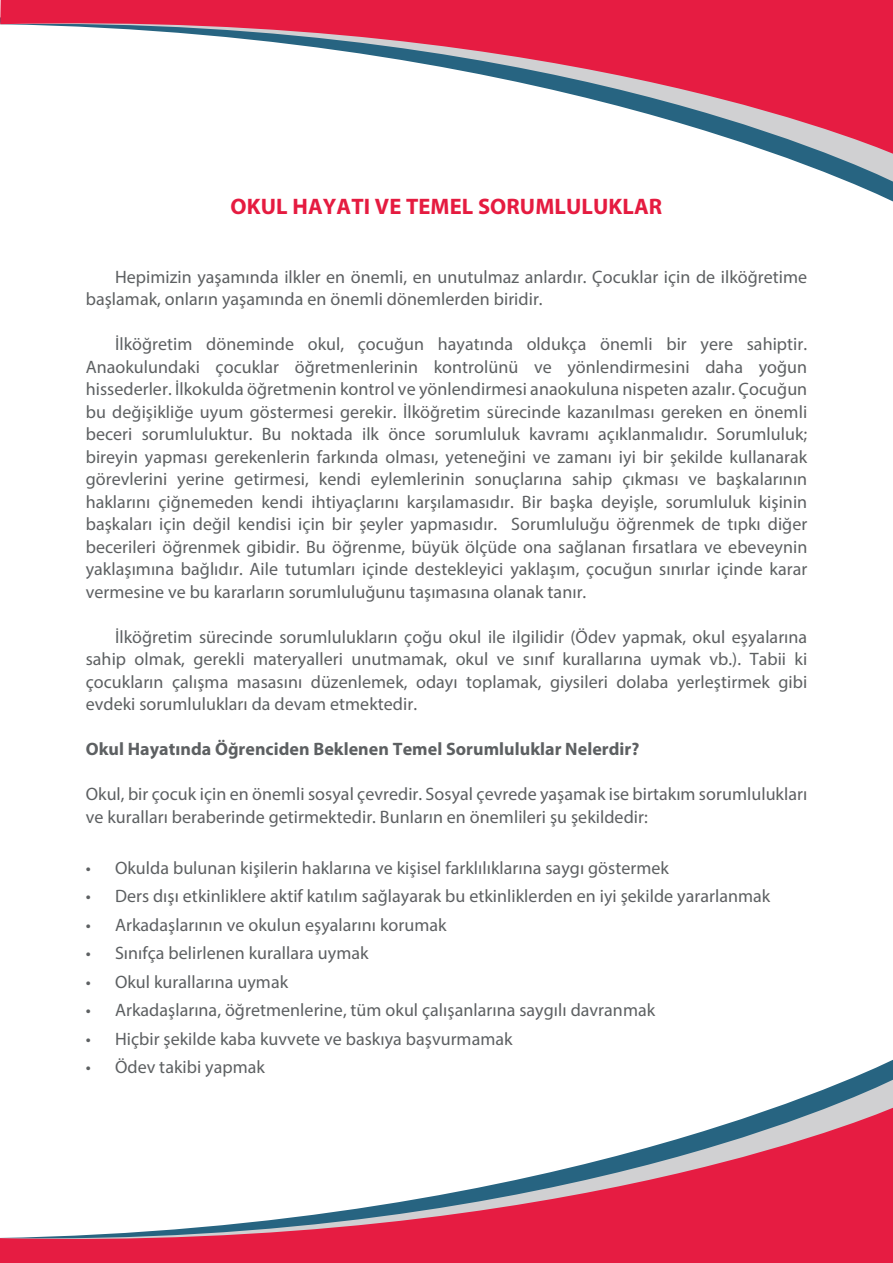
<style>
.page{position:relative;width:893px;height:1263px;background:#fff}
.page>*{position:absolute;margin:0;border:0;box-sizing:border-box;transform-origin:0 0}
.t1{font:700 22.5px "Myriad Pro";letter-spacing:.005em;color:#e51b40}
.t2{font:18px/22.5px "Myriad Pro";letter-spacing:.005em;color:#5d6062}
.t3{font:700 18px "Myriad Pro";letter-spacing:.005em;color:#5d6062}
</style>
<div class="page">
<svg style="left:784px;top:157px;width:109px;height:28px"></svg>
<svg style="left:0;top:0;width:893px;height:157px"></svg>
<svg style="left:782px;top:1076px;width:111px;height:29px"></svg>
<svg style="left:0;top:1105px;width:893px;height:158px"></svg>
<p class="t1" style="left:231px;top:192px;width:433px">OKUL HAYATI VE TEMEL SORUMLULUKLAR</p>
<p class="t2" style="left:86px;top:265px;width:723px;text-indent:29px">Hepimizin yaşamında ilkler en önemli, en unutulmaz anlardır. Çocuklar için de ilköğretime başlamak, onların yaşamında en önemli dönemlerden biridir.</p>
<p class="t2" style="left:86px;top:333px;width:723px;text-align:justify;text-indent:29px">İlköğretim döneminde okul, çocuğun hayatında oldukça önemli bir yere sahiptir.<br>Anaokulundaki çocuklar öğretmenlerinin kontrolünü ve yönlendirmesini daha yoğun hissederler. İlkokulda öğretmenin kontrol ve yönlendirmesi anaokuluna nispeten azalır. Çocuğun bu değişikliğe uyum göstermesi gerekir. İlköğretim sürecinde kazanılması gereken en önemli beceri sorumluluktur. Bu noktada ilk önce sorumluluk kavramı açıklanmalıdır. Sorumluluk; bireyin yapması gerekenlerin farkında olması, yeteneğini ve zamanı iyi bir şekilde kullanarak görevlerini yerine getirmesi, kendi eylemlerinin sonuçlarına sahip çıkması ve başkalarının haklarını çiğnemeden kendi ihtiyaçlarını karşılamasıdır. Bir başka deyişle, sorumluluk kişinin başkaları için değil kendisi için bir şeyler yapmasıdır. Sorumluluğu öğrenmek de tıpkı diğer becerileri öğrenmek gibidir. Bu öğrenme, büyük ölçüde ona sağlanan fırsatlara ve ebeveynin yaklaşımına bağlıdır. Aile tutumları içinde destekleyici yaklaşım, çocuğun sınırlar içinde karar vermesine ve bu kararların sorumluluğunu taşımasına olanak tanır.</p>
<p class="t2" style="left:86px;top:625px;width:723px;text-align:justify;text-indent:29px">İlköğretim sürecinde sorumlulukların çoğu okul ile ilgilidir (Ödev yapmak, okul eşyalarına sahip olmak, gerekli materyalleri unutmamak, okul ve sınıf kurallarına uymak vb.). Tabii ki çocukların çalışma masasını düzenlemek, odayı toplamak, giysileri dolaba yerleştirmek gibi evdeki sorumlulukları da devam etmektedir.</p>
<p class="t3" style="left:86px;top:737px;width:555px">Okul Hayatında Öğrenciden Beklenen Temel Sorumluluklar Nelerdir?</p>
<p class="t2" style="left:86px;top:783px;width:723px">Okul, bir çocuk için en önemli sosyal çevredir. Sosyal çevrede yaşamak ise birtakım sorumlulukları ve kuralları beraberinde getirmektedir. Bunların en önemlileri şu şekildedir:</p>
<p class="t2" style="left:86px;top:856px;width:585px">• Okulda bulunan kişilerin haklarına ve kişisel farklılıklarına saygı göstermek</p>
<p class="t2" style="left:86px;top:885px;width:686px">• Ders dışı etkinliklere aktif katılım sağlayarak bu etkinliklerden en iyi şekilde yararlanmak</p>
<p class="t2" style="left:86px;top:913px;width:362px">• Arkadaşlarının ve okulun eşyalarını korumak</p>
<p class="t2" style="left:86px;top:942px;width:284px">• Sınıfça belirlenen kurallara uymak</p>
<p class="t2" style="left:86px;top:970px;width:204px">• Okul kurallarına uymak</p>
<p class="t2" style="left:86px;top:999px;width:571px">• Arkadaşlarına, öğretmenlerine, tüm okul çalışanlarına saygılı davranmak</p>
<p class="t2" style="left:86px;top:1027px;width:428px">• Hiçbir şekilde kaba kuvvete ve baskıya başvurmamak</p>
<p class="t2" style="left:86px;top:1055px;width:181px">• Ödev takibi yapmak</p>
</div>
